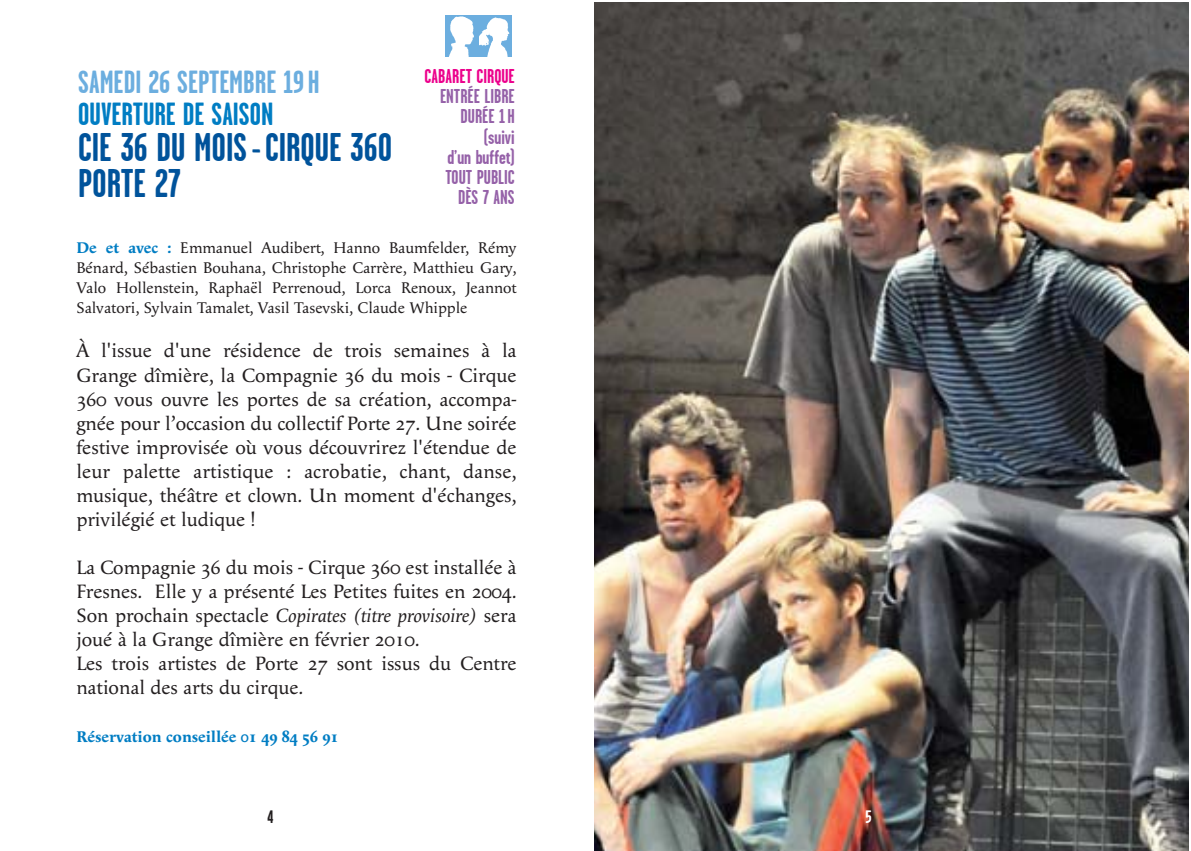
<style>
.page{position:relative;width:1191px;height:851px;background:#fff}
.page>*{position:absolute;margin:0;border:0;box-sizing:border-box;transform-origin:0 0}
.t1{font:700 40px/36px "Garage Gothic";color:#00539b}
.t2{font:700 32px "Garage Gothic";color:#6caedf}
.t3{font:700 32px "Garage Gothic";color:#007dc3}
.t4{font:20px/24px "Apolline";color:#231f20;text-align:justify}
.t5{font:700 20px/20px "Garage Gothic";color:#9561a8;text-align:right}
.t6{font:700 20px "Garage Gothic";color:#ec008c}
.t7{font:700 18px "Garage Gothic";color:#231f20}
.t8{font:700 18px "Garage Gothic";color:#fff}
.t9{font:16px/20px "Apolline";color:#231f20;text-align:justify}
.t10{font:700 16px "Apolline";color:#007dc3}
.s1{font-weight:700;color:#007dc3}
.s2{font-style:italic}
</style>
<div class="page">
<img style="left:594px;top:2px;width:594px;height:848px">
<img style="left:446px;top:16px;width:65px;height:41px">
<h2 class="t2" style="left:78px;top:70px;width:243px">SAMEDI 26 SEPTEMBRE 19H</h2>
<h2 class="t3" style="left:78px;top:102px;width:197px">OUVERTURE DE SAISON</h2>
<h1 class="t1" style="left:78px;top:133px;width:315px">CIE 36 DU MOIS -CIRQUE 360<br>PORTE 27</h1>
<p class="t6" style="left:424px;top:69px;width:92px">CABARET CIRQUE</p>
<p class="t5" style="left:440px;top:88px;width:76px">ENTRÉE LIBRE<br>DURÉE 1H (suivi<br>d’un buffet)<br>TOUT PUBLIC<br>DÈS 7 ANS</p>
<p class="t9" style="left:76px;top:239px;width:442px"><span class="s1">De et avec :</span> Emmanuel Audibert, Hanno Baumfelder, Rémy Bénard, Sébastien Bouhana, Christophe Carrère, Matthieu Gary, Valo Hollenstein, Raphaël Perrenoud, Lorca Renoux, Jeannot Salvatori, Sylvain Tamalet, Vasil Tasevski, Claude Whipple</p>
<p class="t4" style="left:76px;top:340px;width:442px">À l'issue d'une résidence de trois semaines à la Grange dîmière, la Compagnie 36 du mois - Cirque 360 vous ouvre les portes de sa création, accompa&shy;gnée pour l’occasion du collectif Porte 27. Une soirée festive improvisée où vous découvrirez l'étendue de leur palette artistique : acrobatie, chant, danse, musique, théâtre et clown. Un moment d'échanges, privilégié et ludique !</p>
<p class="t4" style="left:76px;top:556px;width:442px;text-align:left">La Compagnie 36 du mois - Cirque 360 est installée à Fresnes. Elle y a présenté Les Petites fuites en 2004.<br>Son prochain spectacle <span class="s2">Copirates (titre provisoire)</span> sera joué à la Grange dîmière en février 2010.<br>Les trois artistes de Porte 27 sont issus du Centre national des arts du cirque.</p>
<p class="t10" style="left:76px;top:730px;width:264px">Réservation conseillée 01 49 84 56 91</p>
<p class="t7" style="left:267px;top:810px;width:7px">4</p>
<p class="t8" style="left:865px;top:810px;width:8px">5</p>
</div>
